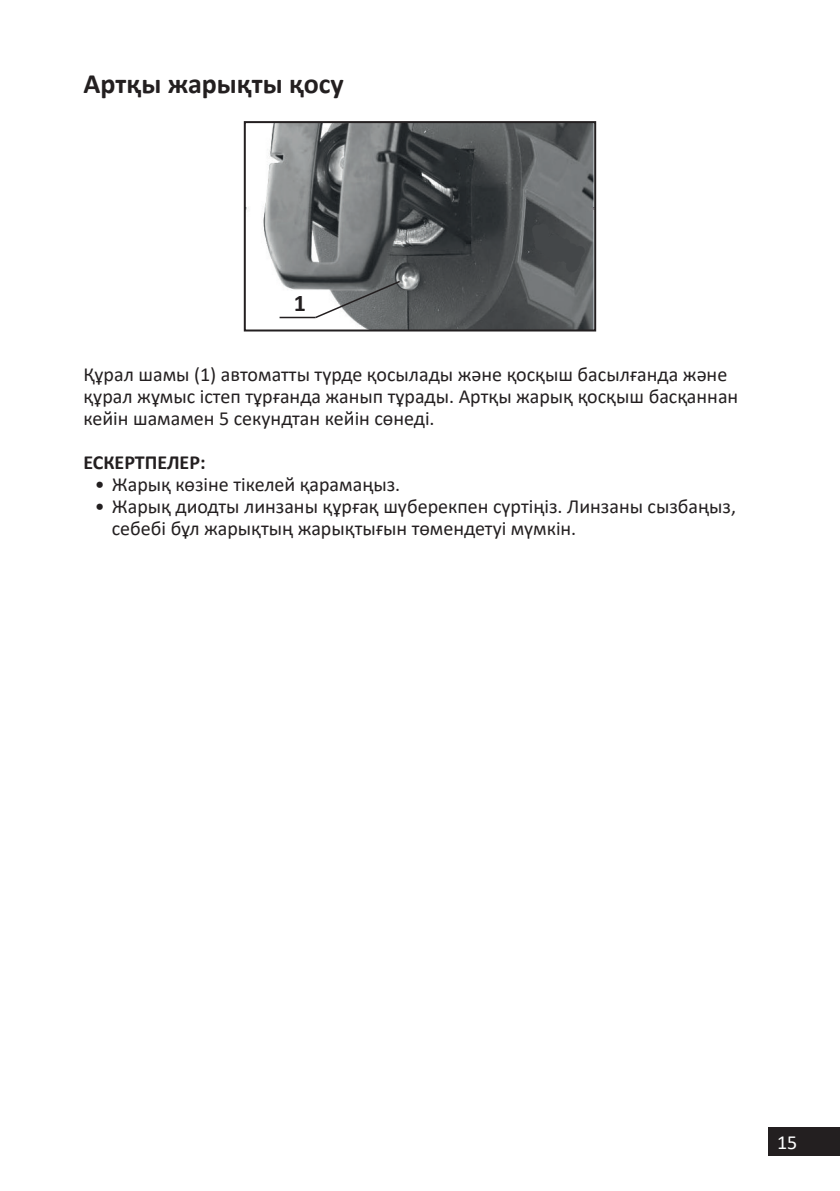
<style>
.page{position:relative;width:840px;height:1191px;background:#fff}
.page>*{position:absolute;margin:0;border:0;box-sizing:border-box;transform-origin:0 0}
.t1{font:700 28px "Calibri";color:#231f20}
.t2{font:700 24px "Calibri";color:#231f20}
.t3{font:20px/22px "Calibri";color:#231f20}
.t4{font:700 20px "Calibri";color:#231f20}
.t5{font:20px "Calibri";color:#fff}
</style>
<div class="page">
<div style="left:767px;top:1126px;width:72px;height:29px;background:#231f20"></div>
<img style="left:263px;top:124px;width:330px;height:204px">
<div style="left:244px;top:121px;width:352px;height:210px;border:2px solid #231f20"></div>
<svg style="left:313px;top:279px;width:88px;height:40px"></svg>
<hr style="left:279px;top:317px;width:36px;height:1px;background:#231f20">
<svg style="left:531px;top:223px;width:54px;height:50px;background:#494c4d"></svg>
<h1 class="t1" style="left:83px;top:64px;width:262px">Артқы жарықты қосу</h1>
<p class="t2" style="left:294px;top:286px;width:14px">1</p>
<p class="t3" style="left:83px;top:363px;width:656px">Құрал шамы (1) автоматты түрде қосылады және қосқыш басылғанда және құрал жұмыс істеп тұрғанда жанып тұрады. Артқы жарық қосқыш басқаннан кейін шамамен 5 секундтан кейін сөнеді.</p>
<p class="t4" style="left:83px;top:448px;width:123px">ЕСКЕРТПЕЛЕР:</p>
<p class="t3" style="left:95px;top:473px;width:307px">• Жарық көзіне тікелей қарамаңыз.</p>
<p class="t3" style="left:112px;top:495px;width:625px;text-indent:-17px">• Жарық диодты линзаны құрғақ шүберекпен сүртіңіз. Линзаны сызбаңыз, себебі бұл жарықтың жарықтығын төмендетуі мүмкін.</p>
<p class="t5" style="left:776px;top:1128px;width:22px">15</p>
</div>
